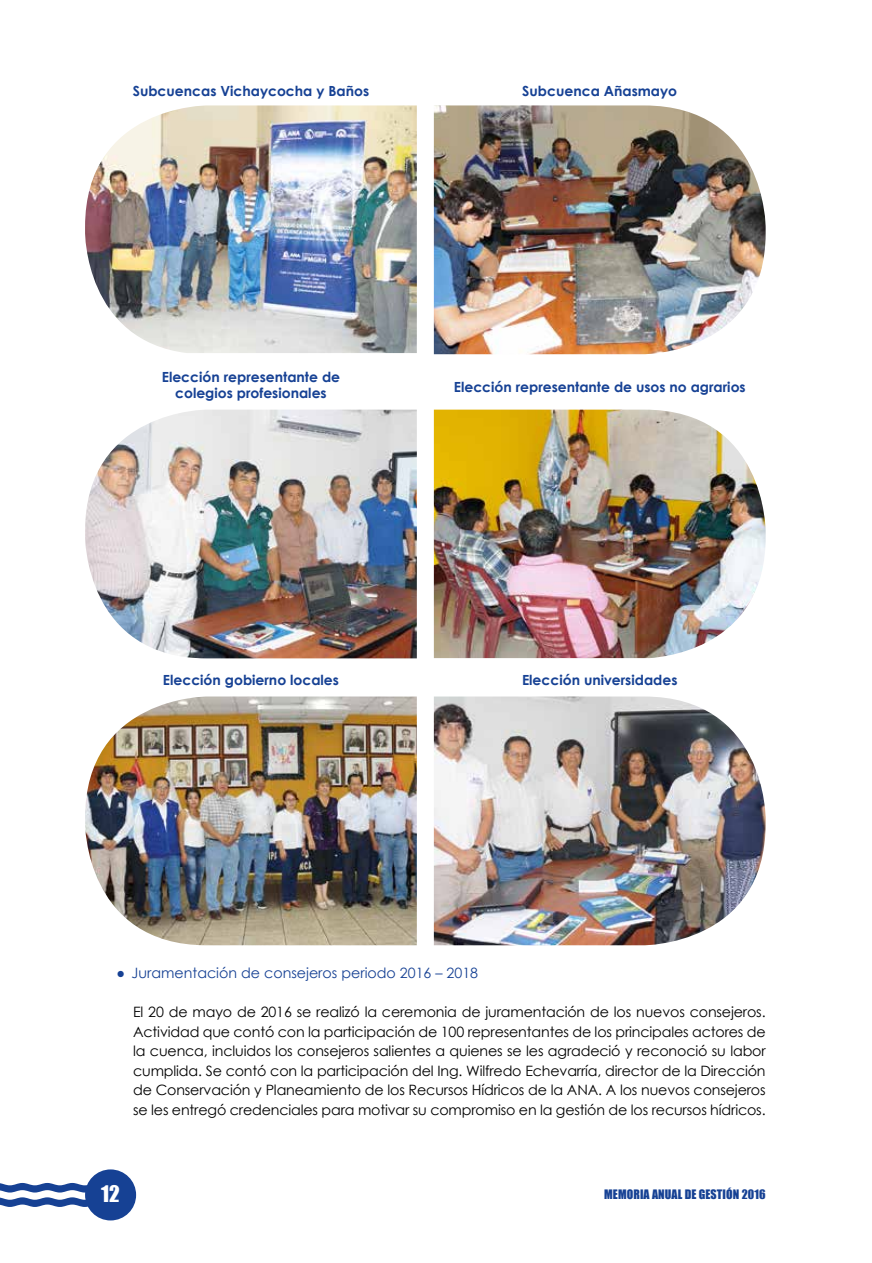
<style>
.page{position:relative;width:872px;height:1263px;background:#fff}
.page>*{position:absolute;margin:0;border:0;box-sizing:border-box;transform-origin:0 0}
.t1{font:21px "Impact";color:#fff}
.t2{font:14.25px/19.5px "Century Gothic";letter-spacing:-.01em;color:#000;text-align:justify}
.t3{font:14.25px "Century Gothic";color:#164194}
.t4{font:700 13.95px/16.8px "Century Gothic";color:#164194;text-align:center}
.t5{font:12px "Impact";letter-spacing:.01em;color:#164194}
</style>
<div class="page">
<svg style="left:0;top:1183px;width:88px;height:24px"></svg>
<div style="left:85px;top:1169px;width:51px;height:51px;background:#164194;border-radius:50%"></div>
<img style="left:85px;top:105px;width:332px;height:248px">
<img style="left:85px;top:410px;width:332px;height:248px">
<img style="left:85px;top:696px;width:332px;height:249px">
<img style="left:434px;top:105px;width:331px;height:249px">
<img style="left:434px;top:410px;width:331px;height:248px">
<img style="left:434px;top:696px;width:331px;height:249px">
<p class="t4" style="left:133px;top:81px;width:238px">Subcuencas Vichaycocha y Baños</p>
<p class="t4" style="left:522px;top:81px;width:156px">Subcuenca Añasmayo</p>
<p class="t4" style="left:162px;top:367px;width:180px">Elección representante de colegios profesionales</p>
<p class="t4" style="left:454px;top:378px;width:293px">Elección representante de usos no agrarios</p>
<p class="t4" style="left:163px;top:670px;width:178px">Elección gobierno locales</p>
<p class="t4" style="left:522px;top:670px;width:157px">Elección universidades</p>
<p class="t3" style="left:117px;top:963px;width:363px">● Juramentación de consejeros periodo 2016 – 2018</p>
<p class="t2" style="left:133px;top:1002px;width:634px">El 20 de mayo de 2016 se realizó la ceremonia de juramentación de los nuevos consejeros.<br>Actividad que contó con la participación de 100 representantes de los principales actores de la cuenca, incluidos los consejeros salientes a quienes se les agradeció y reconoció su labor cumplida. Se contó con la participación del Ing. Wilfredo Echevarría, director de la Dirección de Conservación y Planeamiento de los Recursos Hídricos de la ANA. A los nuevos consejeros se les entregó credenciales para motivar su compromiso en la gestión de los recursos hídricos.</p>
<h1 class="t1" style="left:101px;top:1177px;width:20px">12</h1>
<p class="t5" style="left:604px;top:1185px;width:163px">MEMORIA ANUAL DE GESTIÓN 2016</p>
</div>
